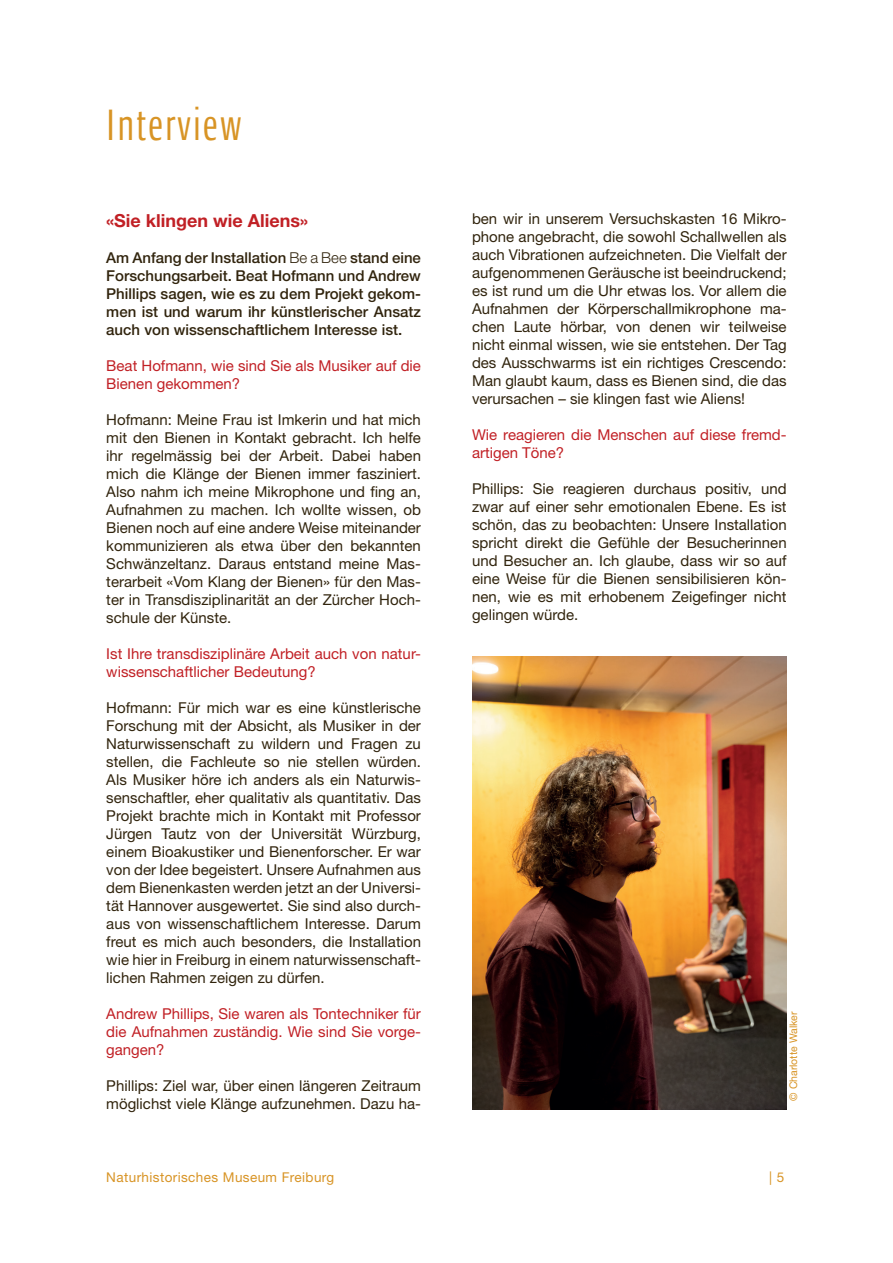
<style>
.page{position:relative;width:893px;height:1263px;background:#fff}
.page>*{position:absolute;margin:0;border:0;box-sizing:border-box;transform-origin:0 0}
.t1{font:45px "Ardoise Std Compact";letter-spacing:.05em;color:#d89425}
.t2{font:700 18px "Helvetica Neue";color:#c12025}
.t3{font:15px/18px "Helvetica Neue";color:#31240d;text-align:justify}
.t4{font:15px/18px "Helvetica Neue";color:#c12025}
.t5{font:500 15px/18px "Helvetica Neue";color:#31240d;text-align:justify}
.t6{font:13.5px "Helvetica Neue";letter-spacing:.03em;color:#d89425}
.t7{font:10.5px "Helvetica Neue";color:#d89425}
.s1{font-weight:300}
</style>
<div class="page">
<img style="left:472px;top:657px;width:315px;height:452px">
<h1 class="t1" style="left:106px;top:99px;width:137px">Interview</h1>
<p class="t2" style="left:106px;top:209px;width:203px">«Sie klingen wie Aliens»</p>
<p class="t5" style="left:106px;top:248px;width:316px">Am Anfang der Installation <span class="s1">Be a Bee</span> stand eine Forschungsarbeit. Beat Hofmann und Andrew Phillips sagen, wie es zu dem Projekt gekom&shy;men ist und warum ihr künstlerischer Ansatz auch von wissenschaftlichem Interesse ist.</p>
<p class="t4" style="left:106px;top:356px;width:316px">Beat Hofmann, wie sind Sie als Musiker auf die<br>Bienen gekommen?</p>
<p class="t3" style="left:106px;top:410px;width:316px">Hofmann: Meine Frau ist Imkerin und hat mich mit den Bienen in Kontakt gebracht. Ich helfe ihr regelmässig bei der Arbeit. Dabei haben mich die Klänge der Bienen immer fasziniert.<br>Also nahm ich meine Mikrophone und fing an, Aufnahmen zu machen. Ich wollte wissen, ob Bienen noch auf eine andere Weise miteinander kommunizieren als etwa über den bekannten Schwänzeltanz. Daraus entstand meine Mas&shy;terarbeit «Vom Klang der Bienen» für den Mas&shy;ter in Transdisziplinarität an der Zürcher Hoch&shy;schule der Künste.</p>
<p class="t4" style="left:106px;top:644px;width:316px">Ist Ihre transdisziplinäre Arbeit auch von natur&shy;wissenschaftlicher Bedeutung?</p>
<p class="t3" style="left:106px;top:698px;width:316px">Hofmann: Für mich war es eine künstlerische Forschung mit der Absicht, als Musiker in der Naturwissenschaft zu wildern und Fragen zu stellen, die Fachleute so nie stellen würden.<br>Als Musiker höre ich anders als ein Naturwis&shy;senschaftler, eher qualitativ als quantitativ. Das Projekt brachte mich in Kontakt mit Professor Jürgen Tautz von der Universität Würzburg, einem Bioakustiker und Bienenforscher. Er war von der Idee begeistert. Unsere Aufnahmen aus dem Bienenkasten werden jetzt an der Universi&shy;tät Hannover ausgewertet. Sie sind also durch&shy;aus von wissenschaftlichem Interesse. Darum freut es mich auch besonders, die Installation wie hier in Freiburg in einem naturwissenschaft&shy;lichen Rahmen zeigen zu dürfen.</p>
<p class="t4" style="left:106px;top:1004px;width:316px;text-align:justify">Andrew Phillips, Sie waren als Tontechniker für die Aufnahmen zuständig. Wie sind Sie vorge&shy;gangen?</p>
<p class="t3" style="left:106px;top:1076px;width:316px">Phillips: Ziel war, über einen längeren Zeitraum möglichst viele Klänge aufzunehmen. Dazu ha-</p>
<p class="t3" style="left:472px;top:210px;width:316px">ben wir in unserem Versuchskasten 16 Mikro&shy;phone angebracht, die sowohl Schallwellen als auch Vibrationen aufzeichneten. Die Vielfalt der aufgenommenen Geräusche ist beeindruckend; es ist rund um die Uhr etwas los. Vor allem die Aufnahmen der Körperschallmikrophone ma&shy;chen Laute hörbar, von denen wir teilweise nicht einmal wissen, wie sie entstehen. Der Tag des Ausschwarms ist ein richtiges Crescendo:<br>Man glaubt kaum, dass es Bienen sind, die das verursachen – sie klingen fast wie Aliens!</p>
<p class="t4" style="left:472px;top:426px;width:316px">Wie reagieren die Menschen auf diese fremd&shy;artigen Töne?</p>
<p class="t3" style="left:472px;top:480px;width:316px">Phillips: Sie reagieren durchaus positiv, und zwar auf einer sehr emotionalen Ebene. Es ist schön, das zu beobachten: Unsere Installation spricht direkt die Gefühle der Besucherinnen und Besucher an. Ich glaube, dass wir so auf eine Weise für die Bienen sensibilisieren kön&shy;nen, wie es mit erhobenem Zeigefinger nicht gelingen würde.</p>
<p class="t7" style="left:787px;top:1101px;width:91px;rotate:-90deg">© Charlotte Walker</p>
<p class="t6" style="left:106px;top:1169px;width:229px">Naturhistorisches Museum Freiburg</p>
<p class="t6" style="left:769px;top:1169px;width:17px">| 5</p>
</div>
